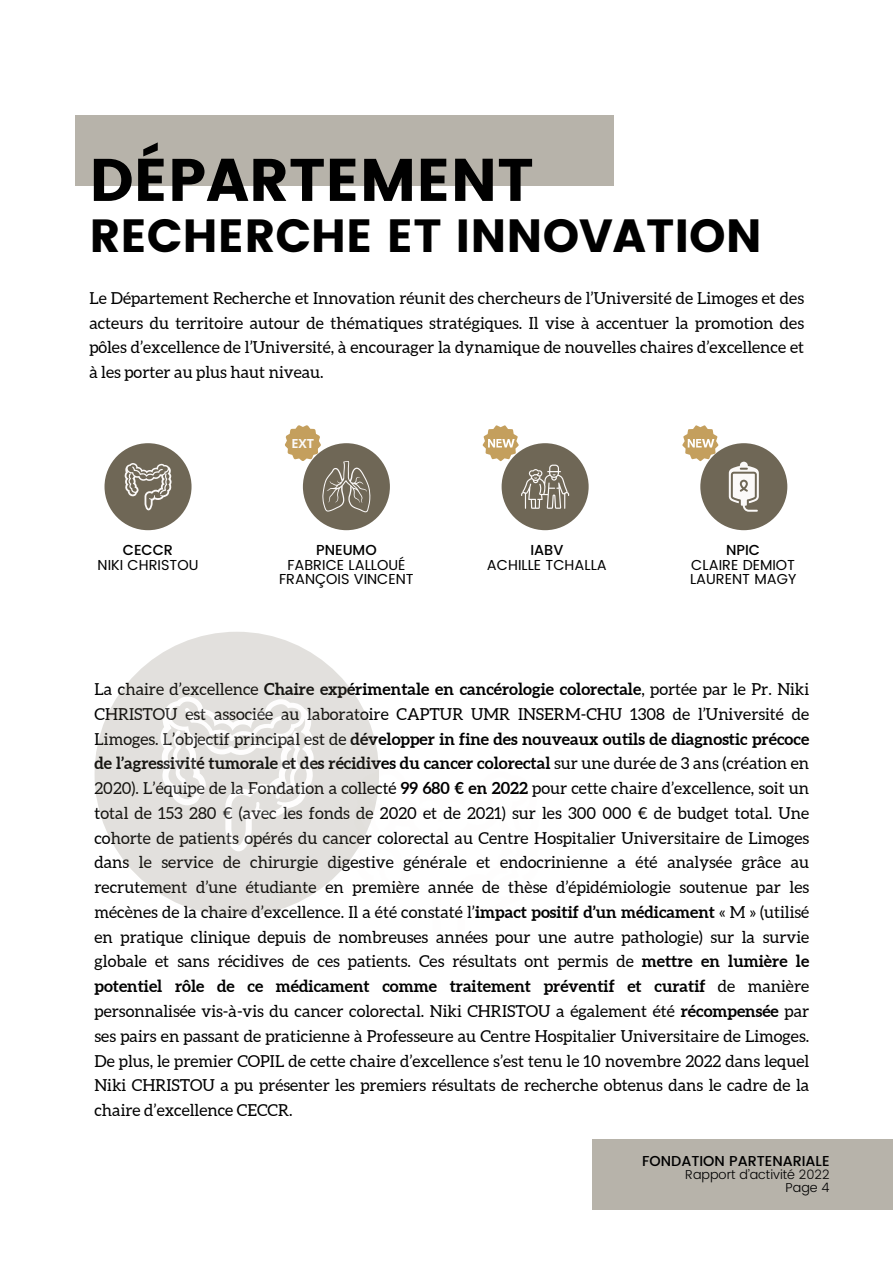
<style>
.page{position:relative;width:893px;height:1264px;background:#fff}
.page>*{position:absolute;margin:0;border:0;box-sizing:border-box;transform-origin:0 0}
.t1{font:59.85px "Poppins";color:#000}
.t2{font:46.35px "Poppins";color:#000}
.t3{font:16.5px/24.8px "Aleo";color:#000;text-align:justify}
.t4{font:14.4px/14.9px "Poppins";color:#000;text-align:center}
.t5{font:500 14.4px "Poppins";color:#000}
.t6{font:300 12.9px/12.9px "Poppins";color:#000;text-align:right}
.t7{font:700 12.45px "Open Sans";color:#fbf9f8}
.s1{font-weight:700}
</style>
<div class="page">
<div style="left:75px;top:115px;width:539px;height:70px;background:#b7b3aa"></div>
<div style="left:592px;top:1138px;width:300px;height:71px;background:#b7b3aa"></div>
<div style="left:94px;top:631px;width:285px;height:285px;background:#e2e0dd;border-radius:50%"></div>
<svg style="left:160px;top:696px;width:153px;height:155px"></svg>
<div style="left:104px;top:443px;width:87px;height:87px;background:#6f6756;border-radius:50%"></div>
<svg style="left:125px;top:463px;width:46px;height:47px"></svg>
<div style="left:501px;top:443px;width:87px;height:87px;background:#6f6756;border-radius:50%"></div>
<svg style="left:482px;top:425px;width:87px;height:83px"></svg>
<div style="left:700px;top:443px;width:87px;height:87px;background:#6f6756;border-radius:50%"></div>
<svg style="left:728px;top:461px;width:30px;height:50px"></svg>
<svg style="left:682px;top:425px;width:36px;height:36px"></svg>
<div style="left:303px;top:443px;width:87px;height:87px;background:#6f6756;border-radius:50%"></div>
<svg style="left:285px;top:425px;width:85px;height:87px"></svg>
<div style="left:286px;top:432px;width:33px;height:22px;background:#c49f5d;border-radius:11px"></div>
<h1 class="t1" style="left:89px;top:145px;width:446px">DÉPARTEMENT</h1>
<h2 class="t2" style="left:89px;top:208px;width:674px">RECHERCHE ET INNOVATION</h2>
<p class="t3" style="left:89px;top:285px;width:716px">Le Département Recherche et Innovation réunit des chercheurs de l’Université de Limoges et des acteurs du territoire autour de thématiques stratégiques. Il vise à accentuer la promotion des pôles d’excellence de l’Université, à encourager la dynamique de nouvelles chaires d’excellence et à les porter au plus haut niveau.</p>
<p class="t5" style="left:123px;top:541px;width:52px">CECCR</p>
<p class="t4" style="left:98px;top:557px;width:102px">NIKI CHRISTOU</p>
<p class="t7" style="left:291px;top:434px;width:24px">EXT</p>
<p class="t5" style="left:316px;top:541px;width:62px">PNEUMO</p>
<p class="t4" style="left:279px;top:557px;width:136px">FABRICE LALLOUÉ<br>FRANÇOIS VINCENT</p>
<p class="t5" style="left:530px;top:541px;width:34px">IABV</p>
<p class="t4" style="left:487px;top:557px;width:121px">ACHILLE TCHALLA</p>
<p class="t5" style="left:726px;top:541px;width:35px">NPIC</p>
<p class="t4" style="left:690px;top:557px;width:108px;text-align:left">CLAIRE DEMIOT<br>LAURENT MAGY</p>
<p class="t3" style="left:94px;top:676px;width:716px">La chaire d’excellence <span class="s1">Chaire expérimentale en cancérologie colorectale</span>, portée par le Pr. Niki CHRISTOU est associée au laboratoire CAPTUR UMR INSERM-CHU 1308 de l’Université de Limoges. L’objectif principal est de <span class="s1">développer in fine des nouveaux outils de diagnostic précoce de l’agressivité tumorale et des récidives du cancer colorectal</span> sur une durée de 3 ans (création en 2020). L’équipe de la Fondation a collecté <span class="s1">99 680 € en 2022</span> pour cette chaire d’excellence, soit un total de 153 280 € (avec les fonds de 2020 et de 2021) sur les 300 000 € de budget total. Une cohorte de patients opérés du cancer colorectal au Centre Hospitalier Universitaire de Limoges dans le service de chirurgie digestive générale et endocrinienne a été analysée grâce au recrutement d’une étudiante en première année de thèse d’épidémiologie soutenue par les mécènes de la chaire d’excellence. Il a été constaté l’<span class="s1">impact positif d’un médicament</span> « M » (utilisé en pratique clinique depuis de nombreuses années pour une autre pathologie) sur la survie globale et sans récidives de ces patients. Ces résultats ont permis de <span class="s1">mettre en lumière le potentiel rôle de ce médicament comme traitement préventif et curatif</span> de manière personnalisée vis-à-vis du cancer colorectal. Niki CHRISTOU a également été <span class="s1">récompensée</span> par ses pairs en passant de praticienne à Professeure au Centre Hospitalier Universitaire de Limoges.<br>De plus, le premier COPIL de cette chaire d’excellence s’est tenu le 10 novembre 2022 dans lequel Niki CHRISTOU a pu présenter les premiers résultats de recherche obtenus dans le cadre de la chaire d’excellence CECCR.</p>
<p class="t5" style="left:642px;top:1152px;width:189px">FONDATION PARTENARIALE</p>
<p class="t6" style="left:685px;top:1167px;width:146px">Rapport d’activité 2022<br>Page 4</p>
</div>
